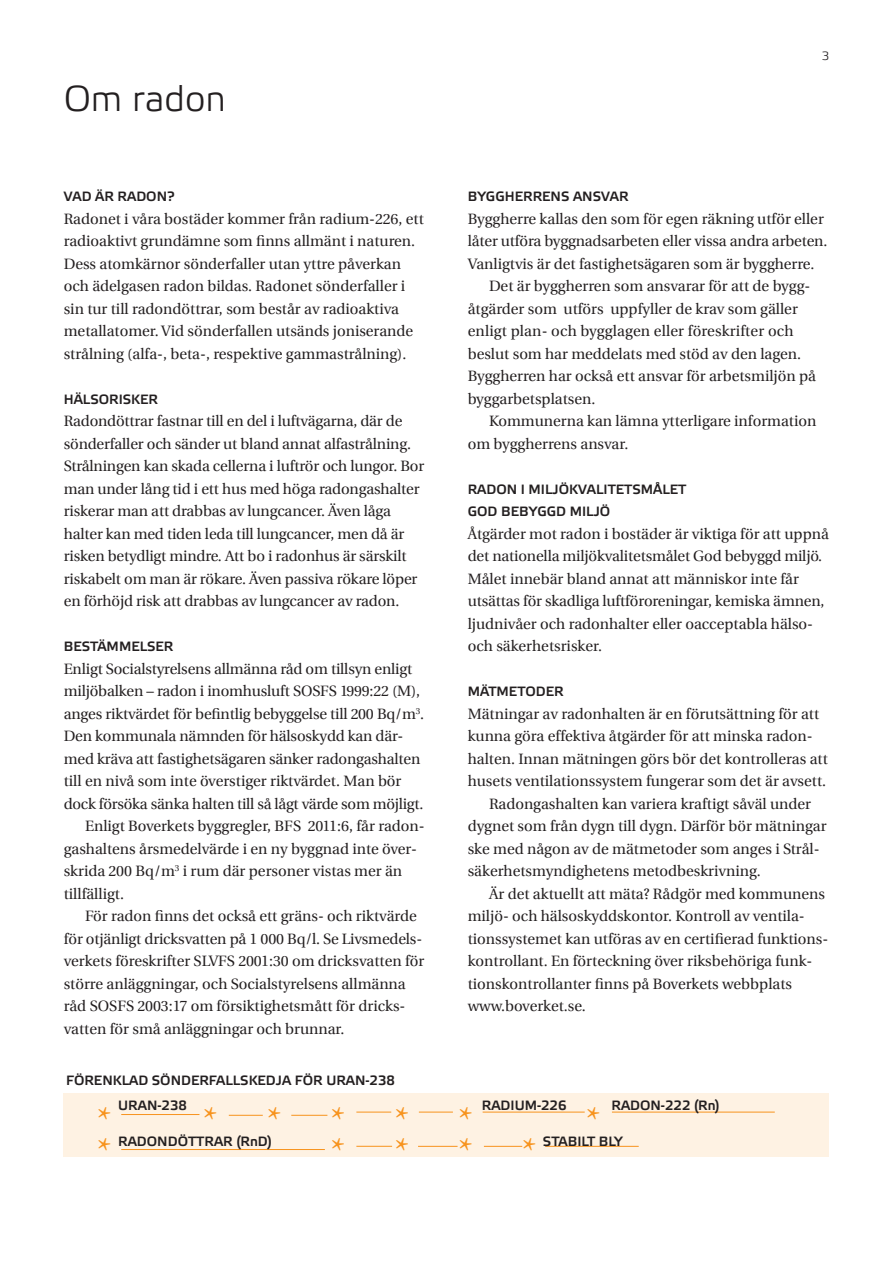
<style>
.page{position:relative;width:893px;height:1263px;background:#fff}
.page>*{position:absolute;margin:0;border:0;box-sizing:border-box;transform-origin:0 0}
.t1{font:36px "Minion Pro";color:#f7931d}
.t2{font:300 36px "Etelka";color:#231f20}
.t3{font:15px/22.5px "Boverket Utopia";color:#231f20}
.t4{font:500 13.5px/22.5px "Etelka";color:#231f20}
.t5{font:300 12px "Etelka";color:#231f20}
</style>
<div class="page">
<div style="left:64px;top:1093px;width:765px;height:63px;background:#fef2e3"></div>
<hr style="left:121px;top:1114px;width:78px;height:1px;background:#f7931d">
<hr style="left:229px;top:1115px;width:34px;height:1px;background:#f7931d">
<hr style="left:291px;top:1115px;width:36px;height:1px;background:#f7931d">
<hr style="left:356px;top:1112px;width:35px;height:1px;background:#f7931d">
<hr style="left:419px;top:1112px;width:34px;height:1px;background:#f7931d">
<hr style="left:483px;top:1112px;width:102px;height:1px;background:#f7931d">
<hr style="left:612px;top:1112px;width:163px;height:1px;background:#f7931d">
<hr style="left:121px;top:1149px;width:204px;height:1px;background:#f7931d">
<hr style="left:356px;top:1146px;width:36px;height:1px;background:#f7931d">
<hr style="left:418px;top:1146px;width:40px;height:1px;background:#f7931d">
<hr style="left:484px;top:1146px;width:38px;height:1px;background:#f7931d">
<hr style="left:545px;top:1146px;width:94px;height:1px;background:#f7931d">
<h1 class="t2" style="left:64px;top:78px;width:164px">Om radon</h1>
<h2 class="t4" style="left:64px;top:186px;width:112px">VAD ÄR RADON?</h2>
<p class="t3" style="left:64px;top:208px;width:362px">Radonet i våra bostäder kommer från radium-226, ett</p>
<p class="t3" style="left:64px;top:230px;width:353px">radioaktivt grundämne som finns allmänt i naturen.<br>Dess atomkärnor sönderfaller utan yttre påverkan och ädelgasen radon bildas. Radonet sönderfaller i sin tur till radondöttrar, som består av radioaktiva metallatomer. Vid sönderfallen utsänds joniserande strålning (alfa-, beta-, respektive gammastrålning).</p>
<h2 class="t4" style="left:64px;top:388px;width:96px">HÄLSORISKER</h2>
<p class="t3" style="left:64px;top:410px;width:362px">Radondöttrar fastnar till en del i luftvägarna, där de sönderfaller och sänder ut bland annat alfastrålning.<br>Strålningen kan skada cellerna i luftrör och lungor. Bor man under lång tid i ett hus med höga radongashalter riskerar man att drabbas av lungcancer. Även låga halter kan med tiden leda till lungcancer, men då är risken betydligt mindre. Att bo i radonhus är särskilt riskabelt om man är rökare. Även passiva rökare löper en förhöjd risk att drabbas av lungcancer av radon.</p>
<h2 class="t4" style="left:64px;top:636px;width:111px">BESTÄMMELSER</h2>
<p class="t3" style="left:64px;top:658px;width:362px">Enligt Socialstyrelsens allmänna råd om tillsyn enligt miljöbalken – radon i inomhusluft SOSFS 1999:22 (M), anges riktvärdet för befintlig bebyggelse till 200 Bq/m<sup>3</sup> .<br>Den kommunala nämnden för hälsoskydd kan där&shy;med kräva att fastighetsägaren sänker radongashalten till en nivå som inte överstiger riktvärdet. Man bör dock försöka sänka halten till så lågt värde som möjligt.</p>
<p class="t3" style="left:64px;top:815px;width:362px;text-indent:21px">Enligt Boverkets byggregler, BFS 2011:6, får radon&shy;gashaltens årsmedelvärde i en ny byggnad inte över&shy;skrida 200 Bq/m<sup>3</sup> i rum där personer vistas mer än tillfälligt.</p>
<p class="t3" style="left:64px;top:905px;width:362px;text-indent:21px">För radon finns det också ett gräns- och riktvärde för otjänligt dricksvatten på 1 000 Bq/l. Se Livsmedels&shy;verkets föreskrifter SLVFS 2001:30 om dricksvatten för större anläggningar, och Socialstyrelsens allmänna råd SOSFS 2003:17 om försiktighetsmått för dricks&shy;vatten för små anläggningar och brunnar.</p>
<p class="t5" style="left:822px;top:49px;width:9px">3</p>
<h2 class="t4" style="left:468px;top:186px;width:162px">BYGGHERRENS ANSVAR</h2>
<p class="t3" style="left:468px;top:208px;width:361px">Byggherre kallas den som för egen räkning utför eller låter utföra byggnadsarbeten eller vissa andra arbeten.<br>Vanligtvis är det fastighetsägaren som är byggherre.</p>
<p class="t3" style="left:468px;top:275px;width:350px;text-indent:21px">Det är byggherren som ansvarar för att de bygg&shy;åtgärder som utförs uppfyller de krav som gäller enligt plan- och bygglagen eller föreskrifter och beslut som har meddelats med stöd av den lagen.<br>Byggherren har också ett ansvar för arbetsmiljön på byggarbetsplatsen.</p>
<p class="t3" style="left:468px;top:410px;width:350px;text-indent:21px">Kommunerna kan lämna ytterligare information om byggherrens ansvar.</p>
<h2 class="t4" style="left:468px;top:478px;width:220px">RADON I MILJÖKVALITETSMÅLET<br>GOD BEBYGGD MILJÖ</h2>
<p class="t3" style="left:468px;top:523px;width:363px">Åtgärder mot radon i bostäder är viktiga för att uppnå det nationella miljökvalitetsmålet God bebyggd miljö.<br>Målet innebär bland annat att människor inte får utsättas för skadliga luftföroreningar, kemiska ämnen, ljudnivåer och radonhalter eller oacceptabla hälso&shy;och säkerhetsrisker.</p>
<h2 class="t4" style="left:468px;top:681px;width:98px">MÄTMETODER</h2>
<p class="t3" style="left:468px;top:703px;width:353px">Mätningar av radonhalten är en förutsättning för att</p>
<p class="t3" style="left:468px;top:725px;width:345px">kunna göra effektiva åtgärder för att minska radon-</p>
<p class="t3" style="left:468px;top:748px;width:362px">halten. Innan mätningen görs bör det kontrolleras att husets ventilationssystem fungerar som det är avsett.</p>
<p class="t3" style="left:468px;top:793px;width:360px;text-indent:21px">Radongashalten kan variera kraftigt såväl under dygnet som från dygn till dygn. Därför bör mätningar ske med någon av de mätmetoder som anges i Strål&shy;säkerhetsmyndighetens metodbeskrivning.</p>
<p class="t3" style="left:468px;top:883px;width:361px;text-indent:21px">Är det aktuellt att mäta? Rådgör med kommunens miljö- och hälsoskyddskontor. Kontroll av ventila&shy;tionssystemet kan utföras av en certifierad funktions&shy;kontrollant. En förteckning över riksbehöriga funk&shy;tionskontrollanter finns på Boverkets webbplats</p>
<p class="t3" style="left:468px;top:995px;width:120px">www.boverket.se.</p>
<h2 class="t4" style="left:118px;top:1068px;width:278px;line-height:25.7px;text-indent:-52px">FÖRENKLAD SÖNDERFALLSKEDJA FÖR URAN-238<br>URAN-238</h2>
<h2 class="t4" style="left:482px;top:1095px;width:86px">RADIUM-226</h2>
<p class="t4" style="left:611px;top:1095px;width:110px">RADON-222 (Rn)</p>
<p class="t1" style="left:97px;top:1095px;width:16px">*</p>
<p class="t1" style="left:203px;top:1095px;width:80px">* *</p>
<p class="t1" style="left:331px;top:1095px;width:80px">* *</p>
<p class="t1" style="left:458px;top:1095px;width:16px">*</p>
<p class="t1" style="left:586px;top:1095px;width:16px">*</p>
<p class="t4" style="left:118px;top:1131px;width:155px">RADONDÖTTRAR (RnD)</p>
<p class="t4" style="left:543px;top:1131px;width:81px">STABILT BLY</p>
<p class="t1" style="left:97px;top:1127px;width:16px">*</p>
<p class="t1" style="left:331px;top:1127px;width:80px">* *</p>
<p class="t1" style="left:458px;top:1127px;width:80px">* *</p>
</div>
